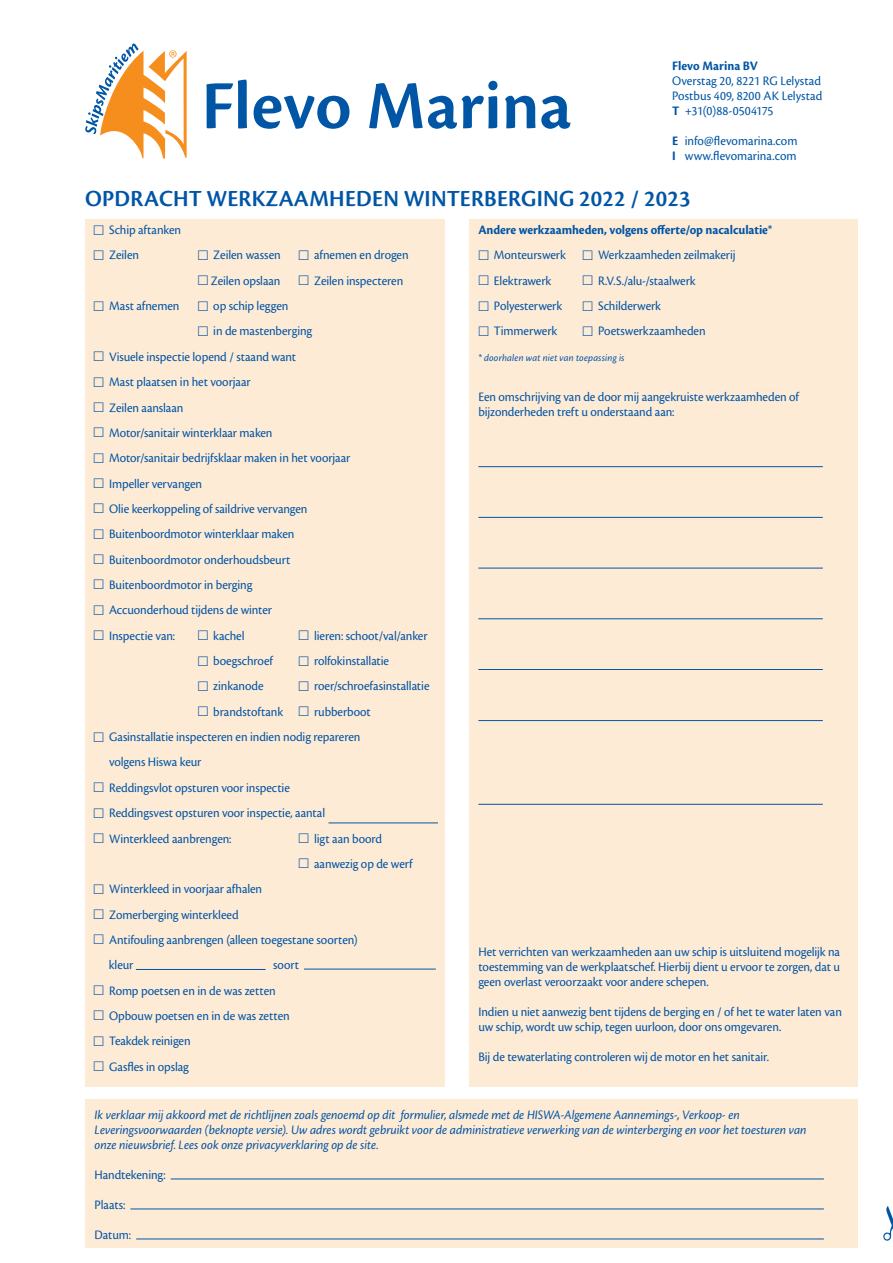
<style>
.page{position:relative;width:893px;height:1263px;background:#fff}
.page>*{position:absolute;margin:0;border:0;box-sizing:border-box;transform-origin:0 0}
.t1{font:600 71.25px "Cronos Pro";color:#0155a5}
._06__Kop{font:24px "Cronos Pro Semibold Subh";letter-spacing:.01em;color:#0155a5}
.platte_tekst{font:13.5px/15px "Cronos Pro";letter-spacing:-.005em;color:#0155a5;text-align:justify;scale:.95 1}
.platte_tekst-2{font:italic 13.5px/15px "Cronos Pro";color:#0155a5;scale:.95 1}
.platte_tekst-3{font:700 13.5px "Cronos Pro";letter-spacing:-.005em;color:#0155a5;scale:.95 1}
.platte_tekst-4{font:italic 10.5px "Cronos Pro";letter-spacing:.015em;color:#0155a5;scale:.95 1}
.s1{font-weight:700}
.s2{font-weight:400}
</style>
<div class="page">
<div style="left:85px;top:1099px;width:773px;height:149px;background:#feebd6"></div>
<div style="left:85px;top:219px;width:359px;height:868px;background:#feebd6"></div>
<hr style="left:136px;top:969px;width:130px;height:1px;background:#0155a5">
<hr style="left:304px;top:969px;width:132px;height:1px;background:#0155a5">
<div style="left:470px;top:219px;width:388px;height:868px;background:#feebd6"></div>
<hr style="left:478px;top:466px;width:345px;height:1px;background:#0155a5">
<hr style="left:478px;top:517px;width:345px;height:1px;background:#0155a5">
<hr style="left:478px;top:568px;width:345px;height:1px;background:#0155a5">
<hr style="left:478px;top:618px;width:345px;height:1px;background:#0155a5">
<hr style="left:478px;top:669px;width:345px;height:1px;background:#0155a5">
<hr style="left:478px;top:720px;width:345px;height:1px;background:#0155a5">
<svg style="left:883px;top:1206px;width:10px;height:35px"></svg>
<hr style="left:328px;top:823px;width:110px;height:1px;background:#0155a5">
<hr style="left:171px;top:1179px;width:653px;height:1px;background:#0155a5">
<hr style="left:130px;top:1209px;width:694px;height:1px;background:#0155a5">
<hr style="left:136px;top:1239px;width:688px;height:1px;background:#0155a5">
<hr style="left:478px;top:804px;width:345px;height:1px;background:#0155a5">
<svg style="left:85px;top:43px;width:102px;height:116px"></svg>
<p class="t1" style="left:201px;top:65px;width:372px">Flevo Marina</p>
<p class="platte_tekst-3" style="left:672px;top:58px;width:92px">Flevo Marina BV</p>
<p class="platte_tekst" style="left:672px;top:73px;width:158px">Overstag 20, 8221 RG Lelystad</p>
<p class="platte_tekst" style="left:672px;top:88px;width:160px">Postbus 409, 8200 AK Lelystad</p>
<p class="platte_tekst" style="left:672px;top:103px;width:108px"><span class="s1">T</span> +31(0)88-0504175</p>
<p class="platte_tekst" style="left:672px;top:133px;width:134px"><span class="s1">E</span> info@flevomarina.com</p>
<p class="platte_tekst" style="left:672px;top:148px;width:133px"><span class="s1">I</span> www.flevomarina.com</p>
<p class="_06__Kop" style="left:85px;top:185px;width:607px">OPDRACHT WERKZAAMHEDEN WINTERBERGING 2022 / 2023</p>
<p class="platte_tekst" style="left:94px;top:222px;width:94px">• Schip aftanken</p>
<p class="platte_tekst" style="left:94px;top:248px;width:49px">• Zeilen</p>
<p class="platte_tekst" style="left:198px;top:248px;width:89px">• Zeilen wassen</p>
<p class="platte_tekst" style="left:298px;top:248px;width:117px">• afnemen en drogen</p>
<p class="platte_tekst" style="left:198px;top:273px;width:89px">• Zeilen opslaan</p>
<p class="platte_tekst" style="left:298px;top:273px;width:112px">• Zeilen inspecteren</p>
<p class="platte_tekst" style="left:94px;top:298px;width:92px">• Mast afnemen</p>
<p class="platte_tekst" style="left:198px;top:298px;width:97px">• op schip leggen</p>
<p class="platte_tekst" style="left:198px;top:324px;width:122px">• in de mastenberging</p>
<p class="platte_tekst" style="left:94px;top:349px;width:215px">• Visuele inspectie lopend / staand want</p>
<p class="platte_tekst" style="left:94px;top:374px;width:167px">• Mast plaatsen in het voorjaar</p>
<p class="platte_tekst" style="left:94px;top:400px;width:96px">• Zeilen aanslaan</p>
<p class="platte_tekst" style="left:94px;top:425px;width:190px">• Motor/sanitair winterklaar maken</p>
<p class="platte_tekst" style="left:94px;top:450px;width:272px">• Motor/sanitair bedrijfsklaar maken in het voorjaar</p>
<p class="platte_tekst" style="left:94px;top:476px;width:116px">• Impeller vervangen</p>
<p class="platte_tekst" style="left:94px;top:501px;width:227px">• Olie keerkoppeling of saildrive vervangen</p>
<p class="platte_tekst" style="left:94px;top:527px;width:213px">• Buitenboordmotor winterklaar maken</p>
<p class="platte_tekst" style="left:94px;top:552px;width:209px">• Buitenboordmotor onderhoudsbeurt</p>
<p class="platte_tekst" style="left:94px;top:577px;width:169px">• Buitenboordmotor in berging</p>
<p class="platte_tekst" style="left:94px;top:603px;width:189px">• Accuonderhoud tijdens de winter</p>
<p class="platte_tekst" style="left:94px;top:628px;width:87px">• Inspectie van:</p>
<p class="platte_tekst" style="left:198px;top:628px;width:51px">• kachel</p>
<p class="platte_tekst" style="left:298px;top:628px;width:137px">• lieren: schoot/val/anker</p>
<p class="platte_tekst" style="left:198px;top:653px;width:81px">• boegschroef</p>
<p class="platte_tekst" style="left:298px;top:653px;width:97px">• rolfokinstallatie</p>
<p class="platte_tekst" style="left:198px;top:679px;width:71px">• zinkanode</p>
<p class="platte_tekst" style="left:298px;top:679px;width:139px">• roer/schroefasinstallatie</p>
<p class="platte_tekst" style="left:198px;top:704px;width:184px">• brandstoftank • rubberboot</p>
<p class="platte_tekst" style="left:94px;top:729px;width:282px">• Gasinstallatie inspecteren en indien nodig repareren</p>
<p class="platte_tekst" style="left:109px;top:755px;width:99px">volgens Hiswa keur</p>
<p class="platte_tekst" style="left:94px;top:780px;width:208px">• Reddingsvlot opsturen voor inspectie</p>
<p class="platte_tekst" style="left:94px;top:805px;width:245px">• Reddingsvest opsturen voor inspectie, aantal</p>
<p class="platte_tekst" style="left:94px;top:831px;width:147px">• Winterkleed aanbrengen:</p>
<p class="platte_tekst" style="left:298px;top:831px;width:89px">• ligt aan boord</p>
<p class="platte_tekst" style="left:298px;top:856px;width:122px">• aanwezig op de werf</p>
<p class="platte_tekst" style="left:94px;top:881px;width:179px">• Winterkleed in voorjaar afhalen</p>
<p class="platte_tekst" style="left:94px;top:907px;width:154px">• Zomerberging winterkleed</p>
<p class="platte_tekst" style="left:94px;top:932px;width:280px">• Antifouling aanbrengen (alleen toegestane soorten)</p>
<p class="platte_tekst" style="left:109px;top:957px;width:27px">kleur</p>
<p class="platte_tekst" style="left:273px;top:957px;width:29px">soort</p>
<p class="platte_tekst" style="left:94px;top:983px;width:193px">• Romp poetsen en in de was zetten</p>
<p class="platte_tekst" style="left:94px;top:1008px;width:208px">• Opbouw poetsen en in de was zetten</p>
<p class="platte_tekst" style="left:94px;top:1034px;width:104px">• Teakdek reinigen</p>
<p class="platte_tekst" style="left:94px;top:1059px;width:102px">• Gasfles in opslag</p>
<p class="platte_tekst-3" style="left:478px;top:222px;width:311px">Andere werkzaamheden, volgens offerte/op nacalculatie<span class="s2">*</span></p>
<p class="platte_tekst" style="left:478px;top:248px;width:272px">• Monteurswerk • Werkzaamheden zeilmakerij</p>
<p class="platte_tekst" style="left:478px;top:273px;width:78px">• Elektrawerk</p>
<p class="platte_tekst" style="left:583px;top:273px;width:121px">• R.V.S./alu-/staalwerk</p>
<p class="platte_tekst" style="left:478px;top:298px;width:90px">• Polyesterwerk</p>
<p class="platte_tekst" style="left:583px;top:298px;width:84px">• Schilderwerk</p>
<p class="platte_tekst" style="left:478px;top:324px;width:85px">• Timmerwerk</p>
<p class="platte_tekst" style="left:583px;top:324px;width:131px">• Poetswerkzaamheden</p>
<p class="platte_tekst-4" style="left:478px;top:352px;width:155px">* doorhalen wat niet van toepassing is</p>
<p class="platte_tekst" style="left:478px;top:389px;width:339px">Een omschrijving van de door mij aangekruiste werkzaamheden of</p>
<p class="platte_tekst" style="left:478px;top:404px;width:208px">bijzonderheden treft u onderstaand aan:</p>
<p class="platte_tekst" style="left:478px;top:944px;width:382px">Het verrichten van werkzaamheden aan uw schip is uitsluitend mogelijk na toestemming van de werkplaatschef. Hierbij dient u ervoor te zorgen, dat u geen overlast veroorzaakt voor andere schepen.</p>
<p class="platte_tekst" style="left:478px;top:1004px;width:384px">Indien u niet aanwezig bent tijdens de berging en / of het te water laten van uw schip, wordt uw schip, tegen uurloon, door ons omgevaren.</p>
<p class="platte_tekst" style="left:478px;top:1049px;width:307px">Bij de tewaterlating controleren wij de motor en het sanitair.</p>
<p class="platte_tekst-2" style="left:95px;top:1107px;width:751px">Ik verklaar mij akkoord met de richtlijnen zoals genoemd op dit formulier, alsmede met de HISWA-Algemene Aannemings-, Verkoop- en<br>Leveringsvoorwaarden (beknopte versie). Uw adres wordt gebruikt voor de administratieve verwerking van de winterberging en voor het toesturen van onze nieuwsbrief. Lees ook onze privacyverklaring op de site.</p>
<p class="platte_tekst" style="left:95px;top:1167px;width:76px">Handtekening:</p>
<p class="platte_tekst" style="left:95px;top:1197px;width:34px">Plaats:</p>
<p class="platte_tekst" style="left:95px;top:1227px;width:40px">Datum:</p>
</div>
